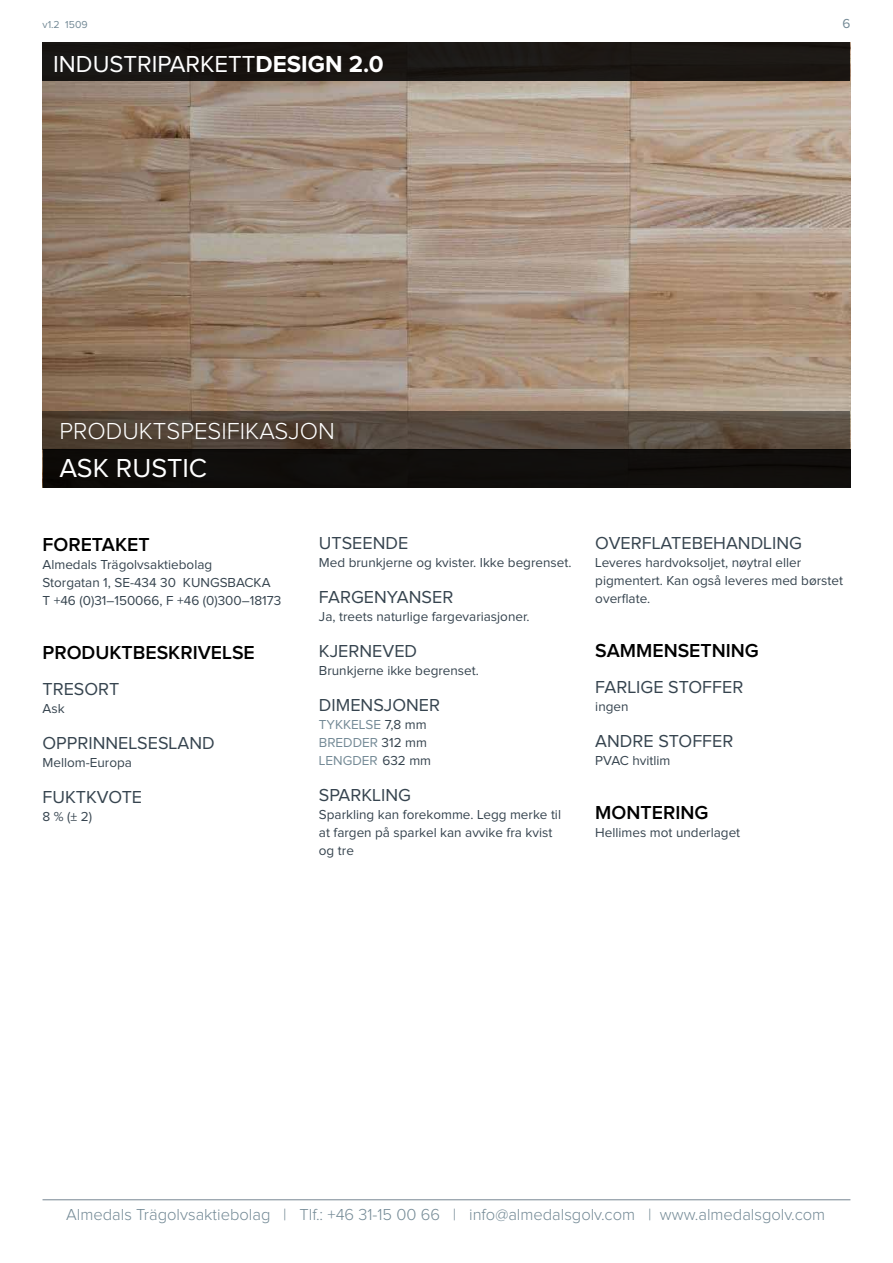
<style>
.page{position:relative;width:893px;height:1263px;background:#fff}
.page>*{position:absolute;margin:0;border:0;box-sizing:border-box;transform-origin:0 0}
.t1{font:27px "Proxima Nova";color:#fff}
.t2{font:24px "Proxima Nova";color:#fff}
.t3{font:300 24px "Proxima Nova";color:#fff}
.t4{font:600 19.5px "Proxima Nova";color:#000}
.t5{font:18px "Proxima Nova";color:#36444f}
.t6{font:300 16.5px "Proxima Nova";color:#748a96}
.t7{font:13.5px/18px "Proxima Nova";color:#36444f}
.t8{font:13.5px/18px "Proxima Nova";color:#748a96}
.t9{font:10.5px "Proxima Nova";color:#748a96}
.s1{font-weight:700}
.s2{color:#36444f}
</style>
<div class="page">
<hr style="left:43px;top:1199px;width:807px;height:1px;background:#84929d">
<img style="left:43px;top:81px;width:807px;height:330px">
<div style="left:43px;top:449px;width:807px;height:39px;background:#100e0c"></div>
<svg style="left:43px;top:411px;width:807px;height:38px;fill:#56493e"></svg>
<div style="left:43px;top:43px;width:807px;height:38px;background:#1a1613"></div>
<p class="t9" style="left:43px;top:19px;width:47px">v1.2 1509</p>
<p class="t8" style="left:842px;top:15px;width:9px">6</p>
<h2 class="t2" style="left:53px;top:53px;width:332px">INDUSTRIPARKETT<span class="s1">DESIGN 2.0</span></h2>
<h2 class="t3" style="left:60px;top:420px;width:277px">PRODUKTSPESIFIKASJON</h2>
<h1 class="t1" style="left:60px;top:456px;width:149px">ASK RUSTIC</h1>
<h3 class="t4" style="left:43px;top:535px;width:109px">FORETAKET</h3>
<p class="t7" style="left:43px;top:556px;width:240px">Almedals Trägolvsaktiebolag<br>Storgatan 1, SE-434 30 KUNGSBACKA<br>T +46 (0)31–150066, F +46 (0)300–18173</p>
<h3 class="t4" style="left:43px;top:643px;width:214px">PRODUKTBESKRIVELSE</h3>
<h3 class="t5" style="left:43px;top:680px;width:78px">TRESORT</h3>
<p class="t7" style="left:43px;top:700px;width:24px">Ask</p>
<h3 class="t5" style="left:43px;top:734px;width:174px">OPPRINNELSESLAND</h3>
<p class="t7" style="left:43px;top:754px;width:91px">Mellom-Europa</p>
<h3 class="t5" style="left:43px;top:788px;width:101px">FUKTKVOTE</h3>
<p class="t7" style="left:43px;top:808px;width:51px">8 % (± 2)</p>
<h3 class="t5" style="left:319px;top:535px;width:91px">UTSEENDE</h3>
<p class="t7" style="left:319px;top:554px;width:254px">Med brunkjerne og kvister. Ikke begrenset.</p>
<h3 class="t5" style="left:319px;top:589px;width:136px">FARGENYANSER</h3>
<p class="t7" style="left:319px;top:608px;width:212px">Ja, treets naturlige fargevariasjoner.</p>
<h3 class="t5" style="left:319px;top:643px;width:100px">KJERNEVED</h3>
<p class="t7" style="left:319px;top:662px;width:161px">Brunkjerne ikke begrenset.</p>
<h3 class="t5" style="left:319px;top:697px;width:123px">DIMENSJONER</h3>
<p class="t8" style="left:319px;top:716px;width:114px">TYKKELSE <span class="s2">7,8 mm<br></span>BREDDER <span class="s2">312 mm<br></span>LENGDER <span class="s2">632 mm</span></p>
<h3 class="t5" style="left:319px;top:787px;width:94px">SPARKLING</h3>
<p class="t7" style="left:319px;top:806px;width:244px">Sparkling kan forekomme. Legg merke til at fargen på sparkel kan avvike fra kvist og tre</p>
<h3 class="t5" style="left:595px;top:535px;width:208px">OVERFLATEBEHANDLING</h3>
<p class="t7" style="left:595px;top:554px;width:249px">Leveres hardvoksoljet, nøytral eller pigmentert. Kan også leveres med børstet overflate.</p>
<h3 class="t4" style="left:595px;top:642px;width:165px">SAMMENSETNING</h3>
<h3 class="t5" style="left:595px;top:679px;width:150px">FARLIGE STOFFER</h3>
<p class="t7" style="left:595px;top:698px;width:35px">ingen</p>
<h3 class="t5" style="left:595px;top:733px;width:140px">ANDRE STOFFER</h3>
<p class="t7" style="left:595px;top:752px;width:77px">PVAC hvitlim</p>
<h3 class="t4" style="left:595px;top:804px;width:115px">MONTERING</h3>
<p class="t7" style="left:595px;top:824px;width:146px">Hellimes mot underlaget</p>
<p class="t6" style="left:66px;top:1207px;width:760px">Almedals Trägolvsaktiebolag | Tlf.: +46 31-15 00 66 | info@almedalsgolv.com | www.almedalsgolv.com</p>
</div>
